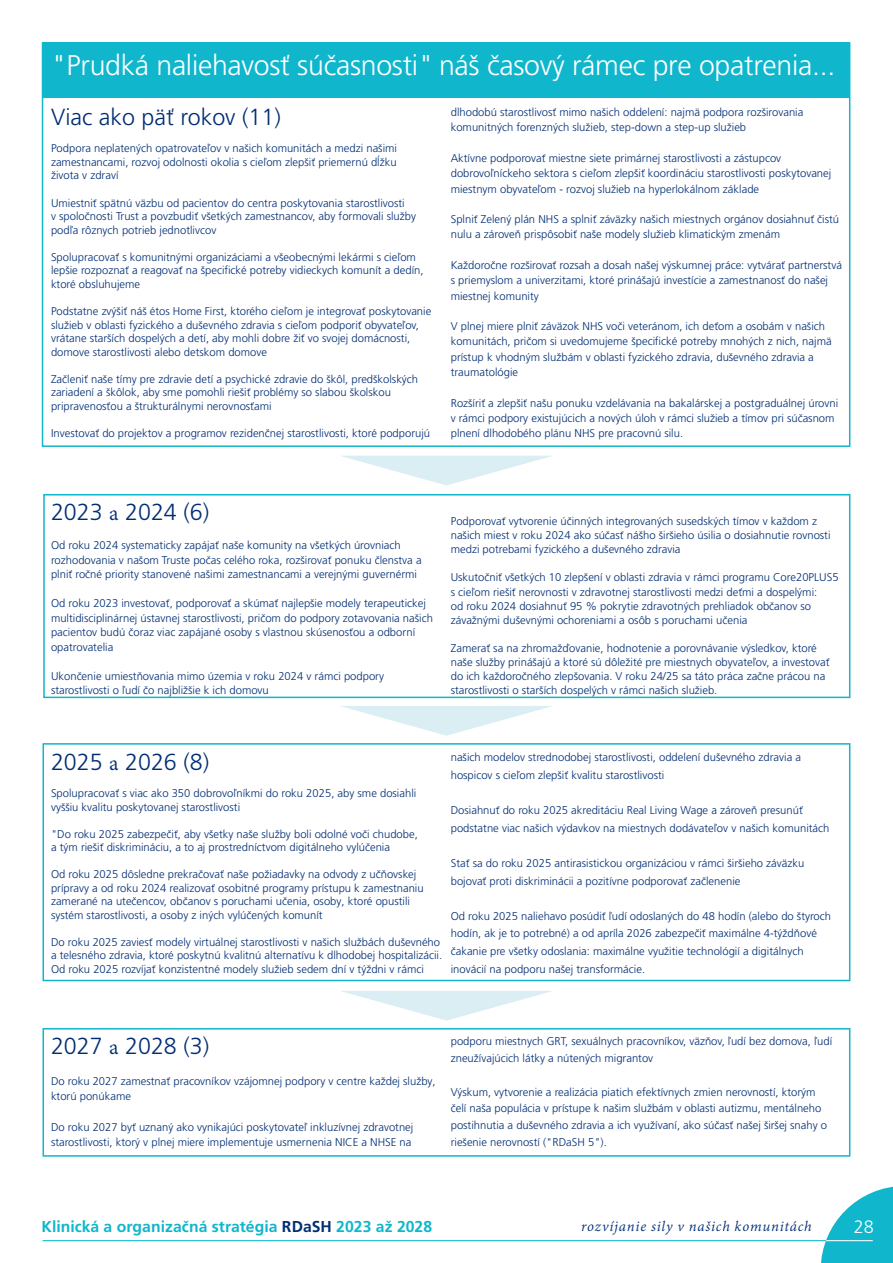
<style>
.page{position:relative;width:893px;height:1263px;background:#fff}
.page>*{position:absolute;margin:0;border:0;box-sizing:border-box;transform-origin:0 0}
.t1{font:300 28.5px "Frutiger LT Pro";letter-spacing:-.01em;color:#fff}
.t2{font:300 23.25px "Frutiger LT Pro";color:#002d74}
.t3{font:300 18px "Frutiger LT Pro";color:#fff}
.t4{font:700 15.75px "Frutiger LT Pro";color:#0fb6cc}
.t5{font:italic 15.75px "Adobe Devanagari";letter-spacing:.05em;color:#002d74}
.t6{font:300 11.25px/13.5px "Frutiger LT Pro";color:#002d74}
.s1{font-family:"Adobe Devanagari";font-weight:400}
.s2{color:#002d74}
</style>
<div class="page">
<svg style="left:821px;top:1186px;width:72px;height:77px"></svg>
<div style="left:43px;top:43px;width:807px;height:55px;background:#0fb6cc"></div>
<hr style="left:43px;top:1240px;width:786px;height:1px;background:#0fb6cc">
<hr style="left:826px;top:1240px;width:47px;height:1px;background:#fff">
<div style="left:42px;top:43px;width:808px;height:404px;border:2px solid #0fb6cc"></div>
<div style="left:43px;top:494px;width:807px;height:204px;border:2px solid #0fb6cc"></div>
<div style="left:43px;top:743px;width:807px;height:238px;border:2px solid #0fb6cc"></div>
<div style="left:43px;top:1028px;width:807px;height:129px;border:2px solid #0fb6cc"></div>
<svg style="left:341px;top:456px;width:211px;height:29px"></svg>
<svg style="left:341px;top:706px;width:211px;height:30px"></svg>
<svg style="left:341px;top:991px;width:211px;height:29px"></svg>
<h1 class="t1" style="left:51px;top:48px;width:786px">"Prudká naliehavosť súčasnosti" náš časový rámec pre opatrenia...</h1>
<h2 class="t2" style="left:51px;top:104px;width:231px">Viac ako päť rokov (11)</h2>
<p class="t6" style="left:51px;top:142px;width:347px;text-align:justify">Podpora neplatených opatrovateľov v našich komunitách a medzi našimi zamestnancami, rozvoj odolnosti okolia s cieľom zlepšiť priemernú dĺžku života v zdraví</p>
<p class="t6" style="left:51px;top:196px;width:367px">Umiestniť spätnú väzbu od pacientov do centra poskytovania starostlivosti<br>v spoločnosti Trust a povzbudiť všetkých zamestnancov, aby formovali služby podľa rôznych potrieb jednotlivcov</p>
<p class="t6" style="left:51px;top:250px;width:374px">Spolupracovať s komunitnými organizáciami a všeobecnými lekármi s cieľom lepšie rozpoznať a reagovať na špecifické potreby vidieckych komunít a dedín, ktoré obsluhujeme</p>
<p class="t6" style="left:51px;top:304px;width:382px">Podstatne zvýšiť náš étos Home First, ktorého cieľom je integrovať poskytovanie služieb v oblasti fyzického a duševného zdravia s cieľom podporiť obyvateľov, vrátane starších dospelých a detí, aby mohli dobre žiť vo svojej domácnosti, domove starostlivosti alebo detskom domove</p>
<p class="t6" style="left:51px;top:372px;width:369px">Začleniť naše tímy pre zdravie detí a psychické zdravie do škôl, predškolských zariadení a škôlok, aby sme pomohli riešiť problémy so slabou školskou pripravenosťou a štrukturálnymi nerovnosťami</p>
<p class="t6" style="left:51px;top:427px;width:381px">Investovať do projektov a programov rezidenčnej starostlivosti, ktoré podporujú</p>
<p class="t6" style="left:451px;top:105px;width:354px;line-height:15.3px">dlhodobú starostlivosť mimo našich oddelení: najmä podpora rozširovania komunitných forenzných služieb, step-down a step-up služieb</p>
<p class="t6" style="left:451px;top:151px;width:382px;line-height:15.3px">Aktívne podporovať miestne siete primárnej starostlivosti a zástupcov dobrovoľníckeho sektora s cieľom zlepšiť koordináciu starostlivosti poskytovanej miestnym obyvateľom - rozvoj služieb na hyperlokálnom základe</p>
<p class="t6" style="left:451px;top:212px;width:390px;line-height:15.3px">Splniť Zelený plán NHS a splniť záväzky našich miestnych orgánov dosiahnuť čistú nulu a zároveň prispôsobiť naše modely služieb klimatickým zmenám</p>
<p class="t6" style="left:451px;top:258px;width:393px;line-height:15.3px">Každoročne rozširovať rozsah a dosah našej výskumnej práce: vytvárať partnerstvá s priemyslom a univerzitami, ktoré prinášajú investície a zamestnanosť do našej miestnej komunity</p>
<p class="t6" style="left:451px;top:319px;width:382px;line-height:15.3px">V plnej miere plniť záväzok NHS voči veteránom, ich deťom a osobám v našich komunitách, pričom si uvedomujeme špecifické potreby mnohých z nich, najmä prístup k vhodným službám v oblasti fyzického zdravia, duševného zdravia a traumatológie</p>
<p class="t6" style="left:451px;top:395px;width:389px;line-height:15.3px">Rozšíriť a zlepšiť našu ponuku vzdelávania na bakalárskej a postgraduálnej úrovni v rámci podpory existujúcich a nových úloh v rámci služieb a tímov pri súčasnom plnení dlhodobého plánu NHS pre pracovnú silu.</p>
<h2 class="t2" style="left:51px;top:498px;width:160px">2023 <span class="s1">a</span> 2024 (6)</h2>
<p class="t6" style="left:51px;top:538px;width:372px;line-height:14.5px">Od roku 2024 systematicky zapájať naše komunity na všetkých úrovniach rozhodovania v našom Truste počas celého roka, rozširovať ponuku členstva a plniť ročné priority stanovené našimi zamestnancami a verejnými guvernérmi</p>
<p class="t6" style="left:51px;top:596px;width:383px;line-height:14.5px">Od roku 2023 investovať, podporovať a skúmať najlepšie modely terapeutickej multidisciplinárnej ústavnej starostlivosti, pričom do podpory zotavovania našich pacientov budú čoraz viac zapájané osoby s vlastnou skúsenosťou a odborní opatrovatelia</p>
<p class="t6" style="left:51px;top:669px;width:334px;line-height:14.5px">Ukončenie umiestňovania mimo územia v roku 2024 v rámci podpory starostlivosti o ľudí čo najbližšie k ich domovu</p>
<p class="t6" style="left:451px;top:514px;width:381px;line-height:14.1px">Podporovať vytvorenie účinných integrovaných susedských tímov v každom z našich miest v roku 2024 ako súčasť nášho širšieho úsilia o dosiahnutie rovnosti medzi potrebami fyzického a duševného zdravia</p>
<p class="t6" style="left:451px;top:571px;width:389px;line-height:14.1px">Uskutočniť všetkých 10 zlepšení v oblasti zdravia v rámci programu Core20PLUS5 s cieľom riešiť nerovnosti v zdravotnej starostlivosti medzi deťmi a dospelými:<br>od roku 2024 dosiahnuť 95 % pokrytie zdravotných prehliadok občanov so závažnými duševnými ochoreniami a osôb s poruchami učenia</p>
<p class="t6" style="left:451px;top:641px;width:380px;line-height:14.1px">Zamerať sa na zhromažďovanie, hodnotenie a porovnávanie výsledkov, ktoré naše služby prinášajú a ktoré sú dôležité pre miestnych obyvateľov, a investovať do ich každoročného zlepšovania. V roku 24/25 sa táto práca začne prácou na starostlivosti o starších dospelých v rámci našich služieb.</p>
<h2 class="t2" style="left:51px;top:748px;width:160px">2025 <span class="s1">a</span> 2026 (8)</h2>
<p class="t6" style="left:51px;top:787px;width:367px">Spolupracovať s viac ako 350 dobrovoľníkmi do roku 2025, aby sme dosiahli vyššiu kvalitu poskytovanej starostlivosti</p>
<p class="t6" style="left:51px;top:827px;width:368px">"Do roku 2025 zabezpečiť, aby všetky naše služby boli odolné voči chudobe, a tým riešiť diskrimináciu, a to aj prostredníctvom digitálneho vylúčenia</p>
<p class="t6" style="left:51px;top:868px;width:374px">Od roku 2025 dôsledne prekračovať naše požiadavky na odvody z učňovskej prípravy a od roku 2024 realizovať osobitné programy prístupu k zamestnaniu zamerané na utečencov, občanov s poruchami učenia, osoby, ktoré opustili systém starostlivosti, a osoby z iných vylúčených komunít</p>
<p class="t6" style="left:51px;top:935px;width:393px">Do roku 2025 zaviesť modely virtuálnej starostlivosti v našich službách duševného a telesného zdravia, ktoré poskytnú kvalitnú alternatívu k dlhodobej hospitalizácii.<br>Od roku 2025 rozvíjať konzistentné modely služieb sedem dní v týždni v rámci</p>
<p class="t6" style="left:451px;top:748px;width:352px;line-height:17.7px">našich modelov strednodobej starostlivosti, oddelení duševného zdravia a hospicov s cieľom zlepšiť kvalitu starostlivosti</p>
<p class="t6" style="left:451px;top:801px;width:380px;line-height:17.7px">Dosiahnuť do roku 2025 akreditáciu Real Living Wage a zároveň presunúť podstatne viac našich výdavkov na miestnych dodávateľov v našich komunitách</p>
<p class="t6" style="left:451px;top:854px;width:355px;line-height:17.7px">Stať sa do roku 2025 antirasistickou organizáciou v rámci širšieho záväzku bojovať proti diskriminácii a pozitívne podporovať začlenenie</p>
<p class="t6" style="left:451px;top:907px;width:382px;line-height:17.7px">Od roku 2025 naliehavo posúdiť ľudí odoslaných do 48 hodín (alebo do štyroch hodín, ak je to potrebné) a od apríla 2026 zabezpečiť maximálne 4-týždňové čakanie pre všetky odoslania: maximálne využitie technológií a digitálnych inovácií na podporu našej transformácie.</p>
<h2 class="t2" style="left:51px;top:1032px;width:160px">2027 <span class="s1">a</span> 2028 (3)</h2>
<p class="t6" style="left:51px;top:1073px;width:386px;line-height:15.3px">Do roku 2027 zamestnať pracovníkov vzájomnej podpory v centre každej služby, ktorú ponúkame</p>
<p class="t6" style="left:51px;top:1119px;width:364px;line-height:15.3px">Do roku 2027 byť uznaný ako vynikajúci poskytovateľ inkluzívnej zdravotnej starostlivosti, ktorý v plnej miere implementuje usmernenia NICE a NHSE na</p>
<p class="t6" style="left:451px;top:1033px;width:383px;line-height:16.8px">podporu miestnych GRT, sexuálnych pracovníkov, väzňov, ľudí bez domova, ľudí zneužívajúcich látky a nútených migrantov</p>
<p class="t6" style="left:451px;top:1083px;width:378px;line-height:16.8px">Výskum, vytvorenie a realizácia piatich efektívnych zmien nerovností, ktorým čelí naša populácia v prístupe k našim službám v oblasti autizmu, mentálneho postihnutia a duševného zdravia a ich využívaní, ako súčasť našej širšej snahy o riešenie nerovností ("RDaSH 5").</p>
<h3 class="t4" style="left:41px;top:1217px;width:392px">Klinická a organizačná stratégia <span class="s2">RDaSH</span> 2023 až 2028</h3>
<h3 class="t5" style="left:581px;top:1217px;width:232px">rozvíjanie sily v našich komunitách</h3>
<h3 class="t3" style="left:854px;top:1216px;width:22px">28</h3>
</div>
